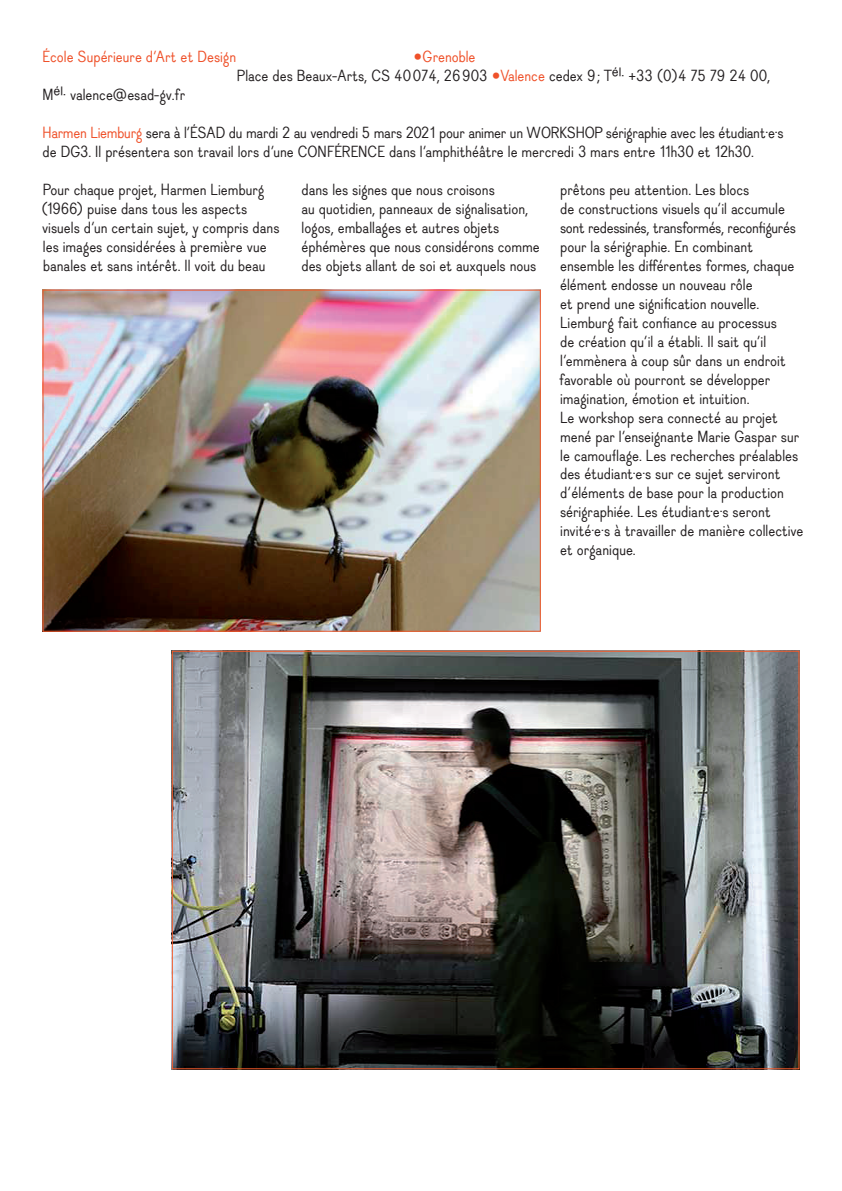
<style>
.page{position:relative;width:842px;height:1191px;background:#fff}
.page>*{position:absolute;margin:0;border:0;box-sizing:border-box;transform-origin:0 0}
.t1{font:16px/19px "Dauphine";color:#231f20}
.t2{font:16px/19px "Dauphine";letter-spacing:-.005em;color:#242021}
.t3{font:16px "Dauphine";color:#ef512a}
.s1{color:#ef512a}
.s2{font-family:"Dauphine Superior"}
.s3{font-style:inherit}
</style>
<div class="page">
<img style="left:174px;top:653px;width:623px;height:414px">
<img style="left:45px;top:292px;width:494px;height:338px">
<p class="t3" style="left:43px;top:48px;width:195px">École Supérieure d’Art et Design</p>
<p class="t2" style="left:237px;top:48px;width:535px;text-indent:176px"><span class="s1">•Grenoble<br></span>Place des Beaux-Arts, CS 40 074, 26 903 <span class="s1">•Valence</span> cedex 9 ; T<span class="s2">él.</span> +33 (0)4 75 79 24 00,</p>
<p class="t2" style="left:43px;top:86px;width:144px">M<span class="s2">él.</span> valence@esad-gv.fr</p>
<p class="t2" style="left:43px;top:124px;width:742px"><span class="s1">Harmen Liemburg</span> sera à l’ÉSAD du mardi 2 au vendredi 5 mars 2021 pour animer un workShop sérigraphie avec les étudiant·e·s de DG3. Il présentera son travail lors d'une confÉrence dans l’amphithéâtre le mercredi 3 mars entre 11h30 et 12h30.</p>
<p class="t1" style="left:42px;top:181px;width:239px">Pour chaque projet, Harmen Liemburg (1966) puise dans tous les aspects visuels d’un certain sujet, y compris dans les images considérées à première vue banales et sans intérêt. Il voit du beau</p>
<p class="t1" style="left:301px;top:180px;width:240px">dans les signes que nous croisons<br>au quotidien, panneaux de signalisation, logos, emballages et autres objets éphémères que nous considérons comme des objets allant de soi et auxquels nous</p>
<p class="t1" style="left:559px;top:180px;width:246px">prêtons peu attention. Les blocs<br>de constructions visuels qu’il accumule sont redessinés, transformés, reconfigurés pour la sérigraphie. En combinant ensemble les différentes formes, chaque élément endosse un nouveau rôle<br>et prend une signification nouvelle.<br>Liemburg fait confiance au processus<br>de création qu’il a établi. Il sait qu’il l’emmènera à coup sûr dans un endroit favorable où pourront se développer imagination, émotion et intuition.<br>Le workshop sera connecté au projet mené par l’enseignante Marie Gaspar sur le camouflage. Les recherches préalables des étudiant·e·s sur ce sujet serviront d’éléments de base pour la production sérigraphiée. Les étudiant·e·s seront invité<span class="s3">·e·</span>s à travailler de manière collective et organique.</p>
</div>
